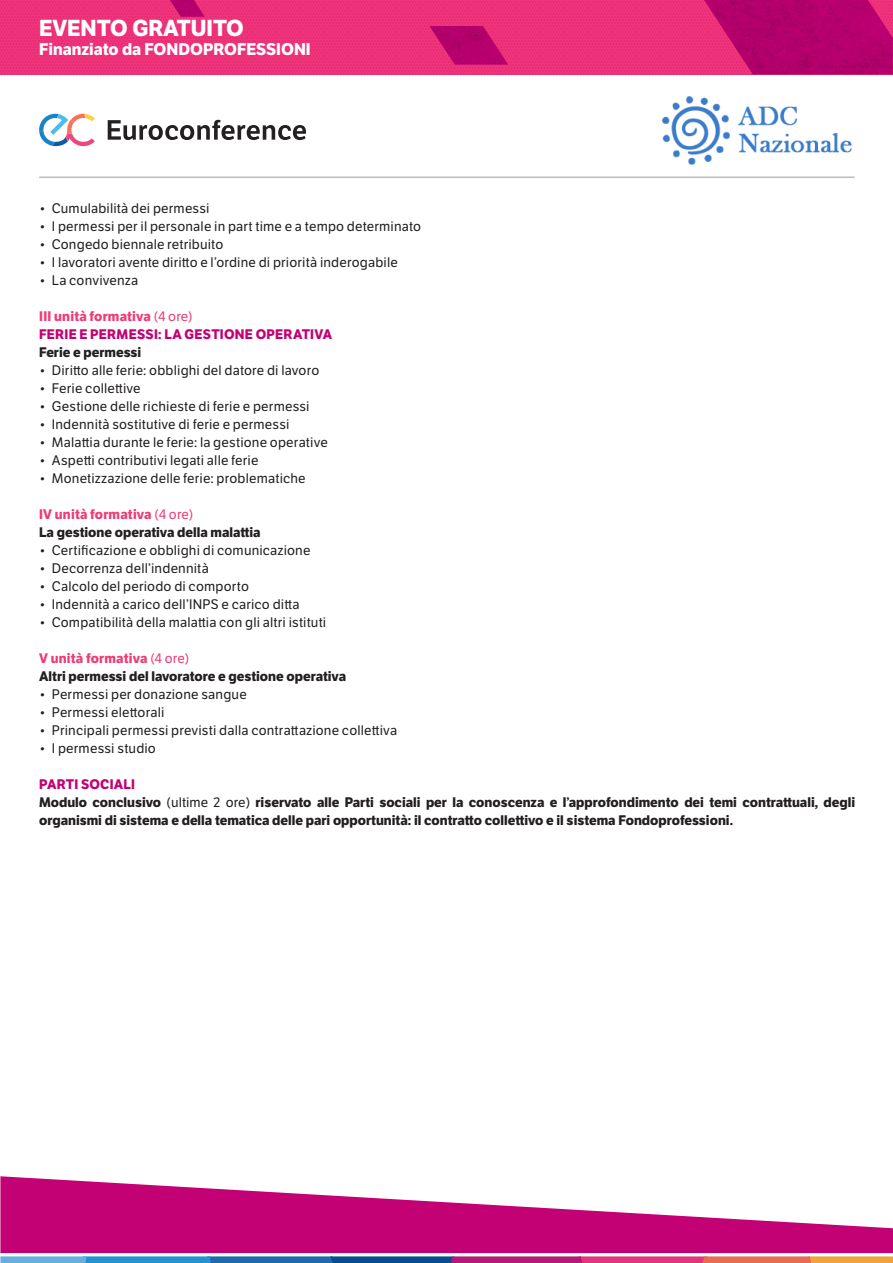
<style>
.page{position:relative;width:893px;height:1263px;background:#fff}
.page>*{position:absolute;margin:0;border:0;box-sizing:border-box;transform-origin:0 0}
.t1{font:700 22.5px "LFT Etica";color:#fff}
.t2{font:700 16.5px "LFT Etica";color:#fff}
.t3{font:13.5px "LFT Etica";letter-spacing:.015em;color:#231f20}
.t4{font:700 13.5px/18px "LFT Etica";color:#231f20}
.t5{font:700 13.5px "LFT Etica";letter-spacing:.015em;color:#ee3b7a}
.t6{font:700 13.5px "LFT Etica";letter-spacing:.015em;color:#c40075}
.s1{font-weight:400}
</style>
<div class="page">
<div style="left:0;top:0;width:893px;height:74px;background:#ef3479"></div>
<img style="left:704px;top:0;width:189px;height:74px">
<img style="left:429px;top:26px;width:79px;height:39px">
<img style="left:170px;top:0;width:35px;height:17px">
<svg style="left:0;top:1256px;width:893px;height:7px;background:#846f93"></svg>
<svg style="left:0;top:1176px;width:893px;height:77px;fill:#c30175"></svg>
<hr style="left:39px;top:176px;width:816px;height:2px;background:#231f20">
<svg style="left:108px;top:120px;width:198px;height:20px"></svg>
<svg style="left:39px;top:114px;width:56px;height:32px"></svg>
<img style="left:662px;top:96px;width:190px;height:69px">
<h1 class="t1" style="left:39px;top:14px;width:206px">EVENTO GRATUITO</h1>
<p class="t2" style="left:39px;top:39px;width:273px">Finanziato da FONDOPROFESSIONI</p>
<p class="t3" style="left:39px;top:200px;width:172px">• Cumulabilità dei permessi</p>
<p class="t3" style="left:39px;top:218px;width:384px">• I permessi per il personale in part time e a tempo determinato</p>
<p class="t3" style="left:39px;top:236px;width:186px">• Congedo biennale retribuito</p>
<p class="t3" style="left:39px;top:254px;width:360px">• I lavoratori avente diritto e l’ordine di priorità inderogabile</p>
<p class="t3" style="left:39px;top:272px;width:101px">• La convivenza</p>
<p class="t5" style="left:39px;top:308px;width:155px">III unità formativa <span class="s1">(4 ore)</span></p>
<p class="t6" style="left:39px;top:326px;width:295px">FERIE E PERMESSI: LA GESTIONE OPERATIVA</p>
<p class="t4" style="left:39px;top:343px;width:104px">Ferie e permessi</p>
<p class="t3" style="left:39px;top:362px;width:282px">• Diritto alle ferie: obblighi del datore di lavoro</p>
<p class="t3" style="left:39px;top:380px;width:103px">• Ferie collettive</p>
<p class="t3" style="left:39px;top:398px;width:272px">• Gestione delle richieste di ferie e permessi</p>
<p class="t3" style="left:39px;top:416px;width:252px">• Indennità sostitutive di ferie e permessi</p>
<p class="t3" style="left:39px;top:434px;width:290px">• Malattia durante le ferie: la gestione operative</p>
<p class="t3" style="left:39px;top:452px;width:221px">• Aspetti contributivi legati alle ferie</p>
<p class="t3" style="left:39px;top:470px;width:268px">• Monetizzazione delle ferie: problematiche</p>
<p class="t5" style="left:39px;top:506px;width:156px">IV unità formativa <span class="s1">(4 ore)</span></p>
<p class="t4" style="left:39px;top:523px;width:223px">La gestione operativa della malattia</p>
<p class="t3" style="left:39px;top:542px;width:273px">• Certificazione e obblighi di comunicazione</p>
<p class="t3" style="left:39px;top:560px;width:171px">• Decorrenza dell’indennità</p>
<p class="t3" style="left:39px;top:578px;width:211px">• Calcolo del periodo di comporto</p>
<p class="t3" style="left:39px;top:596px;width:262px">• Indennità a carico dell’INPS e carico ditta</p>
<p class="t3" style="left:39px;top:614px;width:289px">• Compatibilità della malattia con gli altri istituti</p>
<p class="t5" style="left:39px;top:650px;width:152px">V unità formativa <span class="s1">(4 ore)</span></p>
<p class="t4" style="left:39px;top:667px;width:309px">Altri permessi del lavoratore e gestione operativa</p>
<p class="t3" style="left:39px;top:686px;width:209px">• Permessi per donazione sangue</p>
<p class="t3" style="left:39px;top:704px;width:127px">• Permessi elettorali</p>
<p class="t3" style="left:39px;top:722px;width:360px">• Principali permessi previsti dalla contrattazione collettiva</p>
<p class="t3" style="left:39px;top:740px;width:118px">• I permessi studio</p>
<p class="t6" style="left:39px;top:776px;width:97px">PARTI SOCIALI</p>
<p class="t4" style="left:39px;top:793px;width:817px">Modulo conclusivo <span class="s1">(ultime 2 ore)</span> riservato alle Parti sociali per la conoscenza e l’approfondimento dei temi contrattuali, degli organismi di sistema e della tematica delle pari opportunità: il contratto collettivo e il sistema Fondoprofessioni.</p>
</div>
